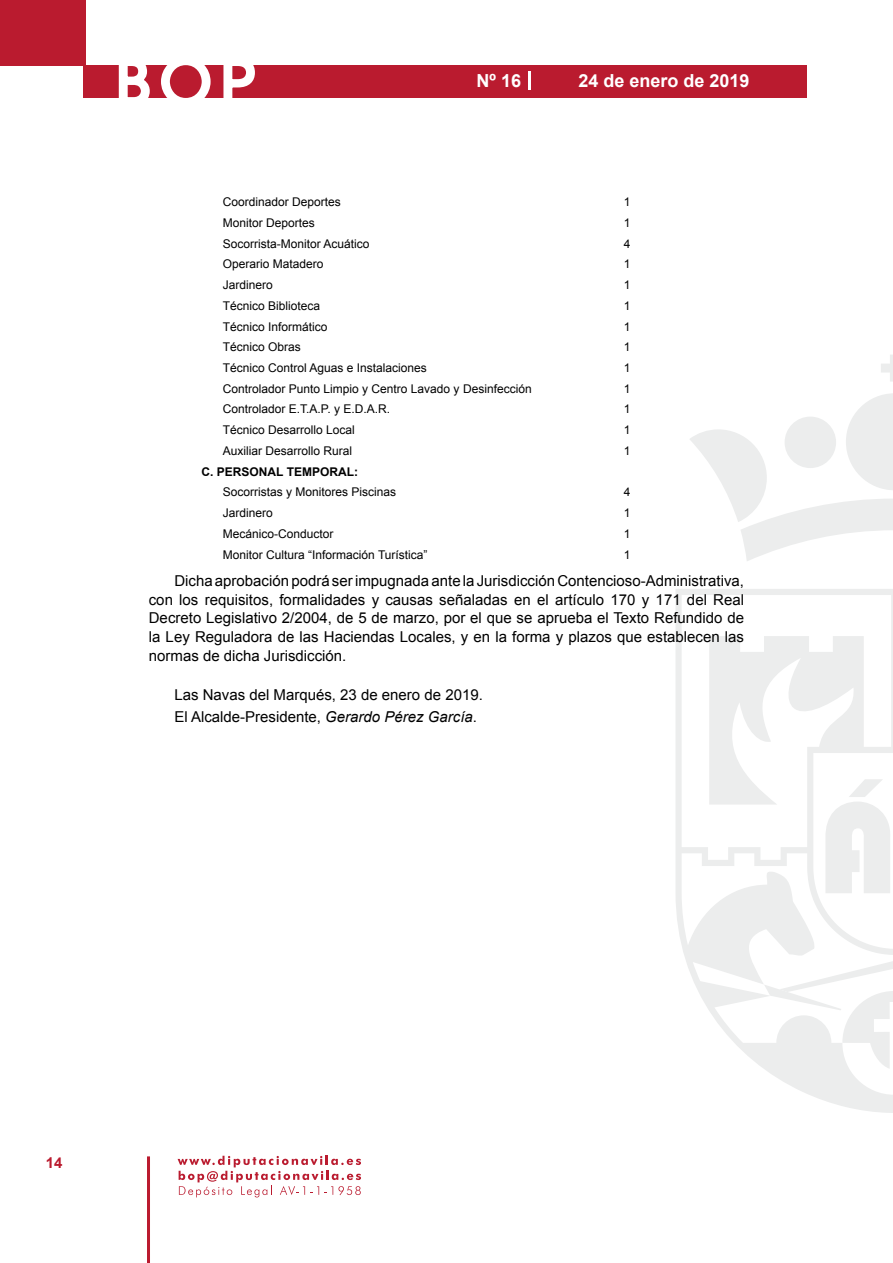
<style>
.page{position:relative;width:893px;height:1263px;background:#fff}
.page>*{position:absolute;margin:0;border:0;box-sizing:border-box;transform-origin:0 0}
.t1{font:500 61.5px "Avant Garde";color:#fff}
.t2{font:700 18px "Arial";color:#fff}
.t3{font:15px/18.8px "Arial";color:#000;text-align:justify}
.t4{font:700 15px "Arial";color:#ba1b2f}
.t5{font:12px "Arial";color:#000}
.t6{font:700 12px "Arial";color:#000}
.s1{font-style:italic}
</style>
<div class="page">
<svg style="left:178px;top:1156px;width:183px;height:41px"></svg>
<hr style="left:147px;top:1156px;width:3px;height:107px;background:#ba1b2f">
<div style="left:0;top:0;width:85px;height:66px;background:#ba1b2f"></div>
<div style="left:84px;top:65px;width:723px;height:33px;background:#ba1b2f"></div>
<svg style="left:118px;top:65px;width:32px;height:33px"></svg>
<svg style="left:161px;top:65px;width:50px;height:33px"></svg>
<svg style="left:223px;top:65px;width:32px;height:33px"></svg>
<svg style="left:529px;top:71px;width:2px;height:19px"></svg>
<svg style="left:881px;top:355px;width:12px;height:27px"></svg>
<svg style="left:690px;top:393px;width:203px;height:168px"></svg>
<svg style="left:676px;top:589px;width:217px;height:524px"></svg>
<svg style="left:764px;top:984px;width:129px;height:86px"></svg>
<svg style="left:825px;top:779px;width:66px;height:114px"></svg>
<h1 class="t1" style="left:115px;top:44px;width:141px">BOP</h1>
<h2 class="t2" style="left:477px;top:69px;width:46px">Nº 16</h2>
<h2 class="t2" style="left:578px;top:69px;width:173px">24 de enero de 2019</h2>
<p class="t5" style="left:223px;top:194px;width:120px">Coordinador Deportes</p>
<p class="t5" style="left:624px;top:194px;width:8px">1</p>
<p class="t5" style="left:223px;top:215px;width:94px">Monitor Deportes</p>
<p class="t5" style="left:624px;top:215px;width:8px">1</p>
<p class="t5" style="left:223px;top:235px;width:148px">Socorrista-Monitor Acuático</p>
<p class="t5" style="left:624px;top:235px;width:8px">4</p>
<p class="t5" style="left:223px;top:256px;width:102px">Operario Matadero</p>
<p class="t5" style="left:624px;top:256px;width:8px">1</p>
<p class="t5" style="left:223px;top:277px;width:52px">Jardinero</p>
<p class="t5" style="left:624px;top:277px;width:8px">1</p>
<p class="t5" style="left:223px;top:298px;width:99px">Técnico Biblioteca</p>
<p class="t5" style="left:624px;top:298px;width:8px">1</p>
<p class="t5" style="left:223px;top:318px;width:106px">Técnico Informático</p>
<p class="t5" style="left:624px;top:318px;width:8px">1</p>
<p class="t5" style="left:223px;top:339px;width:80px">Técnico Obras</p>
<p class="t5" style="left:624px;top:339px;width:8px">1</p>
<p class="t5" style="left:223px;top:360px;width:206px">Técnico Control Aguas e Instalaciones</p>
<p class="t5" style="left:624px;top:360px;width:8px">1</p>
<p class="t5" style="left:223px;top:381px;width:310px">Controlador Punto Limpio y Centro Lavado y Desinfección</p>
<p class="t5" style="left:624px;top:381px;width:8px">1</p>
<p class="t5" style="left:223px;top:401px;width:169px">Controlador E.T.A.P. y E.D.A.R.</p>
<p class="t5" style="left:624px;top:401px;width:8px">1</p>
<p class="t5" style="left:223px;top:422px;width:134px">Técnico Desarrollo Local</p>
<p class="t5" style="left:624px;top:422px;width:8px">1</p>
<p class="t5" style="left:223px;top:443px;width:131px">Auxiliar Desarrollo Rural</p>
<p class="t5" style="left:624px;top:443px;width:8px">1</p>
<p class="t6" style="left:202px;top:463px;width:158px">C. PERSONAL TEMPORAL:</p>
<p class="t5" style="left:223px;top:484px;width:175px">Socorristas y Monitores Piscinas</p>
<p class="t5" style="left:624px;top:484px;width:8px">4</p>
<p class="t5" style="left:223px;top:505px;width:52px">Jardinero</p>
<p class="t5" style="left:624px;top:505px;width:8px">1</p>
<p class="t5" style="left:223px;top:526px;width:112px">Mecánico-Conductor</p>
<p class="t5" style="left:624px;top:526px;width:8px">1</p>
<p class="t5" style="left:223px;top:547px;width:206px">Monitor Cultura “Información Turística”</p>
<p class="t5" style="left:624px;top:547px;width:8px">1</p>
<p class="t3" style="left:149px;top:571px;width:597px;text-indent:26px">Dicha aprobación podrá ser impugnada ante la Jurisdicción Contencioso-Administrativa, con los requisitos, formalidades y causas señaladas en el artículo 170 y 171 del Real Decreto Legislativo 2/2004, de 5 de marzo, por el que se aprueba el Texto Refundido de la Ley Reguladora de las Haciendas Locales, y en la forma y plazos que establecen las normas de dicha Jurisdicción.</p>
<p class="t3" style="left:174px;top:684px;width:310px;line-height:22.2px">Las Navas del Marqués, 23 de enero de 2019.<br>El Alcalde-Presidente, <span class="s1">Gerardo Pérez García</span>.</p>
<p class="t4" style="left:46px;top:1153px;width:18px">14</p>
</div>
